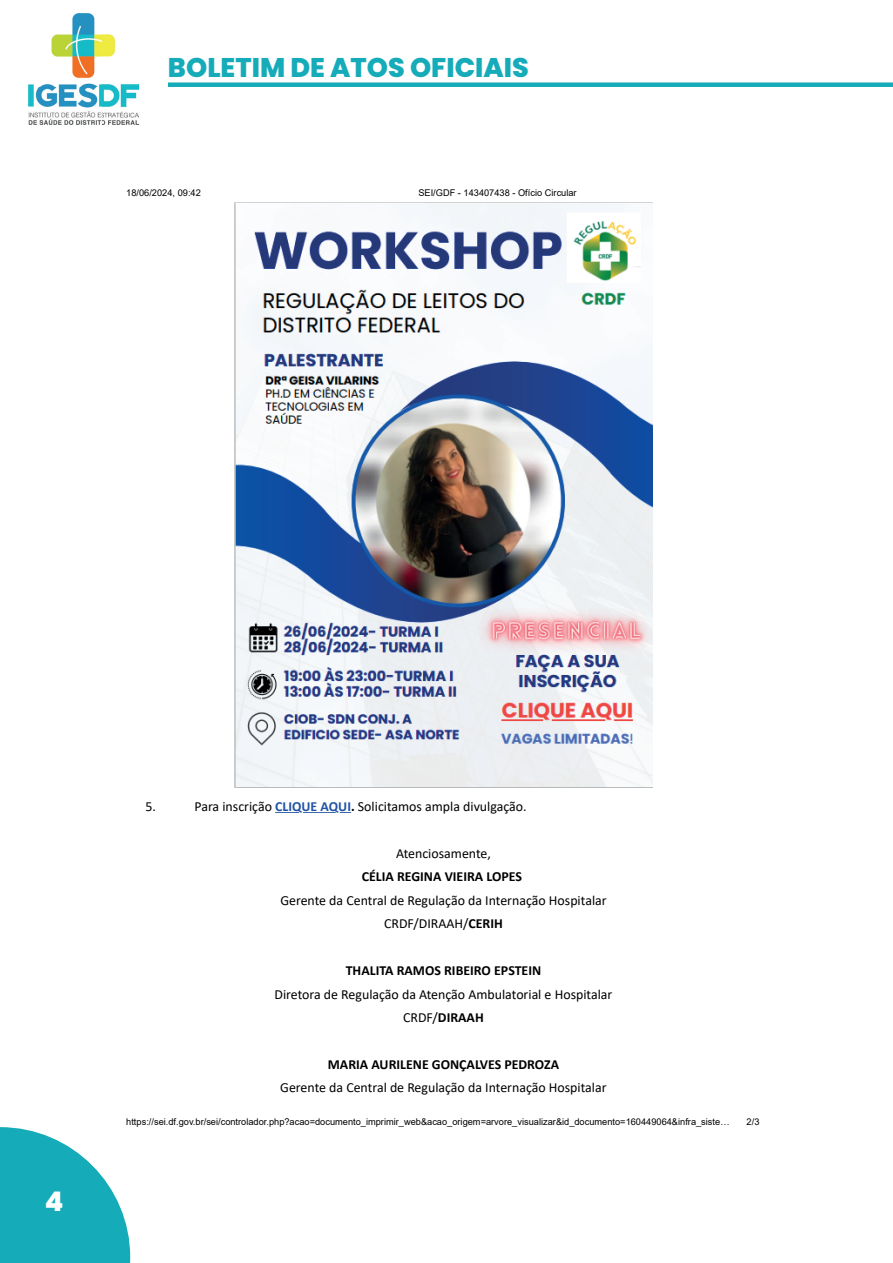
<style>
.page{position:relative;width:893px;height:1263px;background:#fff}
.page>*{position:absolute;margin:0;border:0;box-sizing:border-box;transform-origin:0 0}
.t1{font:800 27px "Poppins";color:#16abb9}
.t2{font:800 27px "Poppins";color:#fff}
.t3{font:13.95px/23.4px "Calibri";color:#000001;text-align:center}
.t4{font:700 13.95px "Calibri";color:#000001}
.t5{font:9.3px "Arial";color:#000001}
.s1{font-weight:700;color:#1f53a4}
.s2{font-weight:700}
</style>
<div class="page">
<div style="left:168px;top:82px;width:725px;height:5px;background:#16abb9"></div>
<svg style="left:0;top:1127px;width:130px;height:136px"></svg>
<img style="left:28px;top:14px;width:110px;height:110px">
<img style="left:235px;top:203px;width:417px;height:585px">
<hr style="left:303px;top:812px;width:33px;height:1px;background:#1f53a4">
<svg style="left:275px;top:812px;width:24px;height:1px"></svg>
<h1 class="t1" style="left:168px;top:52px;width:363px">BOLETIM DE ATOS OFICIAIS</h1>
<p class="t5" style="left:126px;top:186px;width:76px">18/06/2024, 09:42</p>
<p class="t5" style="left:418px;top:186px;width:160px">SEI/GDF - 143407438 - Ofício Circular</p>
<h1 class="t2" style="left:45px;top:1185px;width:20px">4</h1>
<p class="t3" style="left:145px;top:794px;width:12px">5.</p>
<p class="t3" style="left:195px;top:794px;width:334px">Para inscrição <span class="s1">CLIQUE AQUI</span><span class="s2">.</span> Solicitamos ampla divulgação.</p>
<p class="t3" style="left:396px;top:841px;width:96px">Atenciosamente,</p>
<p class="t4" style="left:362px;top:867px;width:162px">CÉLIA REGINA VIEIRA LOPES</p>
<p class="t3" style="left:280px;top:888px;width:328px">Gerente da Central de Regulação da Internação Hospitalar<br>CRDF/DIRAAH/<span class="s2">CERIH</span></p>
<p class="t4" style="left:346px;top:961px;width:197px">THALITA RAMOS RIBEIRO EPSTEIN</p>
<p class="t3" style="left:275px;top:982px;width:339px">Diretora de Regulação da Atenção Ambulatorial e Hospitalar<br>CRDF/<span class="s2">DIRAAH</span></p>
<p class="t4" style="left:328px;top:1054px;width:233px">MARIA AURILENE GONÇALVES PEDROZA</p>
<p class="t3" style="left:280px;top:1076px;width:328px">Gerente da Central de Regulação da Internação Hospitalar</p>
<p class="t5" style="left:126px;top:1116px;width:605px">https://sei.df.gov.br/sei/controlador.php?acao=documento_imprimir_web&amp;acao_origem=arvore_visualizar&amp;id_documento=160449064&amp;infra_siste…</p>
<p class="t5" style="left:747px;top:1116px;width:14px">2/3</p>
</div>
